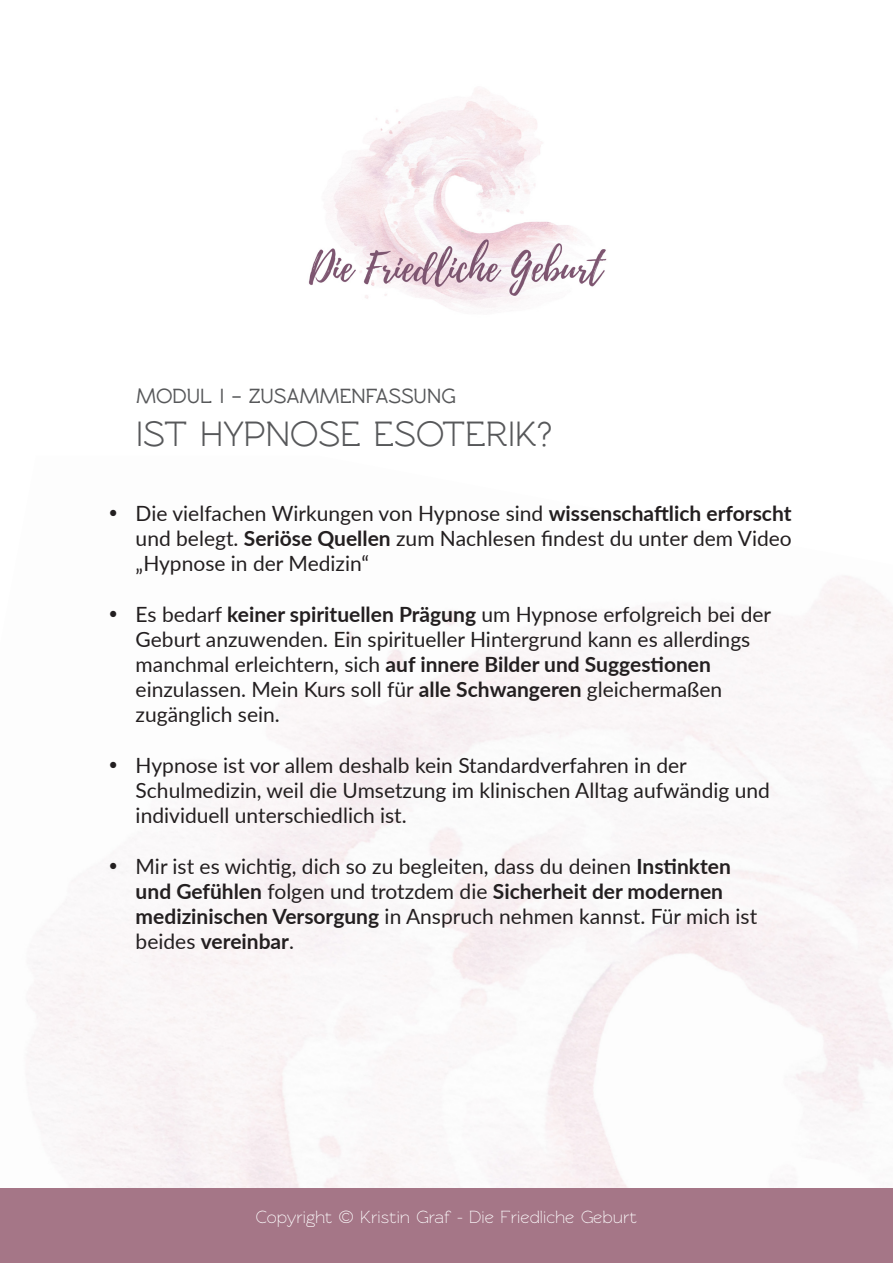
<style>
.page{position:relative;width:893px;height:1263px;background:#fff}
.page>*{position:absolute;margin:0;border:0;box-sizing:border-box;transform-origin:0 0}
.t1{font:600 36px "Rawengulk";color:#57585a}
.t2{font:21px/25.2px "Lato";color:#231f20}
.t3{font:700 21px "Rawengulk";color:#57585a}
.t4{font:18px "Rawengulk";color:#fff}
.s1{font-weight:700}
</style>
<div class="page">
<img style="left:308px;top:90px;width:299px;height:218px">
<div style="left:0;top:1188px;width:893px;height:75px;background:#a57687"></div>
<p class="t3" style="left:136px;top:384px;width:321px">MODUL I – ZUSAMMENFASSUNG</p>
<p class="t1" style="left:136px;top:414px;width:418px">IST HYPNOSE ESOTERIK?</p>
<p class="t2" style="left:136px;top:500px;width:658px;text-align:justify;text-indent:-27px">• Die vielfachen Wirkungen von Hypnose sind <span class="s1">wissenschaftlich erforscht </span>und belegt. <span class="s1">Seriöse Quellen</span> zum Nachlesen findest du unter dem Video „Hypnose in der Medizin“</p>
<p class="t2" style="left:136px;top:600px;width:637px;text-indent:-27px">• Es bedarf <span class="s1">keiner spirituellen Prägung</span> um Hypnose erfolgreich bei der Geburt anzuwenden. Ein spiritueller Hintergrund kann es allerdings manchmal erleichtern, sich <span class="s1">auf innere Bilder und Suggestionen </span>einzulassen. Mein Kurs soll für <span class="s1">alle Schwangeren</span> gleichermaßen zugänglich sein.</p>
<p class="t2" style="left:136px;top:752px;width:636px;text-indent:-27px">• Hypnose ist vor allem deshalb kein Standardverfahren in der<br>Schulmedizin, weil die Umsetzung im klinischen Alltag aufwändig und individuell unterschiedlich ist.</p>
<p class="t2" style="left:136px;top:852px;width:623px;text-indent:-27px">• Mir ist es wichtig, dich so zu begleiten, dass du deinen <span class="s1">Instinkten und Gefühlen</span> folgen und trotzdem die <span class="s1">Sicherheit der modernen medizinischen Versorgung</span> in Anspruch nehmen kannst. Für mich ist beides <span class="s1">vereinbar</span>.</p>
<p class="t4" style="left:256px;top:1207px;width:383px">Copyright © Kristin Graf - Die Friedliche Geburt</p>
</div>
